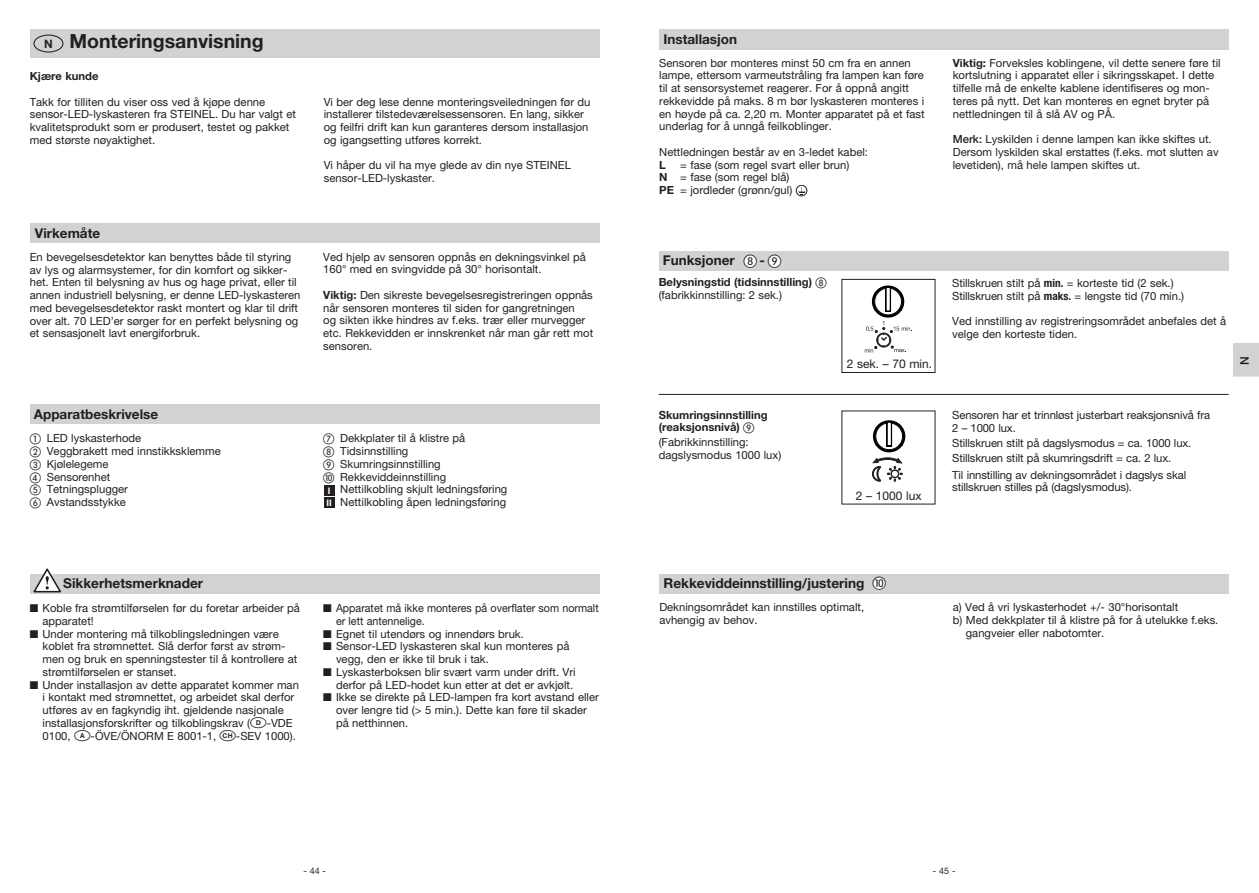
<style>
.page{position:relative;width:1259px;height:893px;background:#fff}
.page>*{position:absolute;margin:0;border:0;box-sizing:border-box;transform-origin:0 0}
.t1{font:700 19.5px "Helvetica Neue LT Pro";color:#231f20}
.t2{font:700 13.65px "Helvetica Neue LT Pro";color:#231f20}
.t3{font:13.65px "European Pi One";color:#231f20}
.t4{font:700 13.5px "Helvetica Neue LT Pro";color:#231f20}
.t5{font:12px "Helvetica Neue LT Pro";color:#231f20}
.t6{font:500 12px "Helvetica Neue LT Pro";color:#231f20}
.t7{font:700 11.7px "Helvetica Neue LT Pro";color:#231f20}
.t8{font:11.25px/12.8px "Helvetica Neue LT Pro";color:#231f20}
.t9{font:700 11.25px/12.8px "Helvetica Neue LT Pro";color:#231f20}
.t10{font:11.25px/12.8px "Helvetica Neue LT Pro";color:#231f20;scale:.95 1}
.t11{font:9px "Helvetica Neue LT Pro";color:#231f20}
.t12{font:700 9px/11.9px "Helvetica Neue LT Pro";color:#fff}
.s1{font-weight:700}
.s2{font-family:"European Pi One"}
.s3{font-family:"National Codes Europe";font-size:16.5px}
.s4{font-weight:500}
.s5{font-family:"European Pi One";font-weight:400}
.s6{font-weight:400}
.s7{font-weight:700;font-stretch:condensed}
</style>
<div class="page">
<div style="left:1233px;top:344px;width:26px;height:34px;background:#d1d2d4"></div>
<hr style="left:1232px;top:377px;width:27px;height:2px;background:#fff">
<svg style="left:872px;top:420px;width:34px;height:61px"></svg>
<div style="left:30px;top:30px;width:570px;height:28px;background:#d1d2d4"></div>
<div style="left:33px;top:35px;width:30px;height:18px;border:1px solid #231f20;border-radius:50%"></div>
<div style="left:30px;top:574px;width:570px;height:20px;background:#d1d2d4"></div>
<svg style="left:33px;top:568px;width:28px;height:25px"></svg>
<div style="left:30px;top:223px;width:570px;height:20px;background:#d1d2d4"></div>
<div style="left:30px;top:404px;width:570px;height:20px;background:#d1d2d4"></div>
<div style="left:324px;top:486px;width:10px;height:10px;background:#231f20"></div>
<div style="left:324px;top:498px;width:10px;height:10px;background:#231f20"></div>
<div style="left:658px;top:251px;width:570px;height:20px;background:#d1d2d4"></div>
<hr style="left:659px;top:394px;width:569px;height:1px;background:#231f20">
<div style="left:659px;top:574px;width:570px;height:19px;background:#d1d2d4"></div>
<div style="left:873px;top:578px;width:12px;height:12px;background:#fff;border-radius:50%"></div>
<div style="left:841px;top:279px;width:94px;height:94px;border:1px solid #231f20"></div>
<div style="left:659px;top:30px;width:570px;height:20px;background:#d1d2d4"></div>
<div style="left:796px;top:185px;width:11px;height:11px;border:1px solid #231f20;border-radius:50%"></div>
<svg style="left:798px;top:187px;width:7px;height:8px"></svg>
<div style="left:744px;top:255px;width:13px;height:13px;background:#fff;border-radius:50%"></div>
<div style="left:768px;top:255px;width:13px;height:13px;background:#fff;border-radius:50%"></div>
<svg style="left:864px;top:285px;width:48px;height:67px"></svg>
<h1 class="t1" style="left:69px;top:29px;width:196px">Monteringsanvisning</h1>
<p class="t9" style="left:30px;top:69px;width:70px">Kjære kunde</p>
<p class="t8" style="left:30px;top:95px;width:268px">Takk for tilliten du viser oss ved å kjøpe denne sensor-LED-lyskasteren fra STEINEL. Du har valgt et kvalitetsprodukt som er produsert, testet og pakket med største nøyaktighet.</p>
<p class="t8" style="left:324px;top:95px;width:268px">Vi ber deg lese denne monteringsveiledningen før du installerer tilstedeværelsessensoren. En lang, sikker og feilfri drift kan kun garanteres dersom installasjon og igangsetting utføres korrekt.</p>
<p class="t8" style="left:324px;top:159px;width:249px">Vi håper du vil ha mye glede av din nye STEINEL sensor-LED-lyskaster.</p>
<p class="t7" style="left:44px;top:37px;width:10px">N</p>
<p class="t4" style="left:35px;top:225px;width:67px">Virkemåte</p>
<p class="t8" style="left:30px;top:250px;width:272px">En bevegelsesdetektor kan benyttes både til styring av lys og alarmsystemer, for din komfort og sikker&shy;het. Enten til belysning av hus og hage privat, eller til annen industriell belysning, er denne LED-lyskasteren med bevegelsesdetektor raskt montert og klar til drift over alt. 70 LED’er sørger for en perfekt belysning og et sensasjonelt lavt energiforbruk.</p>
<p class="t8" style="left:323px;top:250px;width:264px">Ved hjelp av sensoren oppnås en dekningsvinkel på<br>160° med en svingvidde på 30° horisontalt.</p>
<p class="t8" style="left:323px;top:288px;width:271px"><span class="s1">Viktig:</span> Den sikreste bevegelsesregistreringen oppnås når sensoren monteres til siden for gangretningen<br>og sikten ikke hindres av f.eks. trær eller murvegger etc. Rekkevidden er innskrenket når man går rett mot sensoren.</p>
<p class="t4" style="left:34px;top:405px;width:126px">Apparatbeskrivelse</p>
<p class="t8" style="left:30px;top:432px;width:193px"><span class="s2">A</span> LED lyskasterhode<br><span class="s2">B</span> Veggbrakett med innstikksklemme<br><span class="s2">C</span> Kjølelegeme<br><span class="s2">D</span> Sensorenhet<br><span class="s2">E</span> Tetningsplugger<br><span class="s2">F</span> Avstandsstykke</p>
<p class="t8" style="left:323px;top:432px;width:144px"><span class="s2">G</span> Dekkplater til å klistre på<br><span class="s2">H</span> Tidsinnstilling<br><span class="s2">I</span> Skumringsinnstilling<br><span class="s2">J</span> Rekkeviddeinnstilling</p>
<p class="t8" style="left:340px;top:483px;width:169px">Nettilkobling skjult ledningsføring<br>Nettilkobling åpen ledningsføring</p>
<p class="t12" style="left:326px;top:485px;width:7px">I<br>II</p>
<p class="t2" style="left:63px;top:575px;width:142px">Sikkerhetsmerknader</p>
<p class="t8" style="left:43px;top:601px;width:259px;text-indent:-13px">■ Koble fra strømtilførselen før du foretar arbeider på apparatet!</p>
<p class="t8" style="left:43px;top:627px;width:256px;text-indent:-13px">■ Under montering må tilkoblingsledningen være koblet fra strømnettet. Slå derfor først av strøm&shy;men og bruk en spenningstester til å kontrollere at strømtilførselen er stanset.</p>
<p class="t8" style="left:43px;top:678px;width:258px;text-indent:-13px">■ Under installasjon av dette apparatet kommer man i kontakt med strømnettet, og arbeidet skal derfor utføres av en fagkyndig iht. gjeldende nasjonale installasjonsforskrifter og tilkoblingskrav (<span class="s3">D</span>-VDE 0100, <span class="s3">a</span>-ÖVE/ÖNORM E 8001-1, <span class="s3">h</span>-SEV 1000).</p>
<p class="t10" style="left:336px;top:601px;width:278px;text-indent:-13px">■ Apparatet må ikke monteres på overflater som normalt er lett antennelige.</p>
<p class="t8" style="left:323px;top:627px;width:202px">■ Egnet til utendørs og innendørs bruk.</p>
<p class="t8" style="left:336px;top:640px;width:235px;text-indent:-13px">■ Sensor-LED lyskasteren skal kun monteres på vegg, den er ikke til bruk i tak.</p>
<p class="t8" style="left:323px;top:665px;width:254px;text-align:right">■ Lyskasterboksen blir svært varm under drift. Vri derfor på LED-hodet kun etter at det er avkjølt.</p>
<p class="t8" style="left:336px;top:691px;width:264px;text-indent:-13px">■ Ikke se direkte på LED-lampen fra kort avstand eller over lengre tid (&gt; 5 min.). Dette kan føre til skader på netthinnen.</p>
<p class="t4" style="left:663px;top:31px;width:75px">Installasjon</p>
<p class="t8" style="left:659px;top:56px;width:267px">Sensoren bør monteres minst 50 cm fra en annen lampe, ettersom varmeutstråling fra lampen kan føre til at sensorsystemet reagerer. For å oppnå angitt rekkevidde på maks. 8 m bør lyskasteren monteres i en høyde på ca. 2,20 m. Monter apparatet på et fast underlag for å unngå feilkoblinger.</p>
<p class="t8" style="left:659px;top:145px;width:210px">Nettledningen består av en 3-ledet kabel:</p>
<p class="t9" style="left:659px;top:158px;width:8px">L</p>
<p class="t8" style="left:659px;top:158px;width:192px;text-indent:21px">= fase (som regel svart eller brun)<br><span class="s1">N</span> = fase (som regel blå)<br><span class="s1">PE</span> = jordleder (grønn/gul)</p>
<p class="t8" style="left:952px;top:56px;width:269px"><span class="s1">Viktig:</span> Forveksles koblingene, vil dette senere føre til kortslutning i apparatet eller i sikringsskapet. I dette tilfelle må de enkelte kablene identifiseres og mon&shy;teres på nytt. Det kan monteres en egnet bryter på nettledningen til å slå AV og PÅ.</p>
<p class="t8" style="left:952px;top:132px;width:267px"><span class="s4">Merk:</span> Lyskilden i denne lampen kan ikke skiftes ut.<br>Dersom lyskilden skal erstattes (f.eks. mot slutten av levetiden), må hele lampen skiftes ut.</p>
<p class="t3" style="left:743px;top:254px;width:39px">H I</p>
<p class="t4" style="left:662px;top:252px;width:74px">Funksjoner</p>
<p class="t4" style="left:759px;top:252px;width:7px">-</p>
<p class="t9" style="left:659px;top:276px;width:170px">Belysningstid (tidsinnstilling) <span class="s5">H </span><span class="s6">(fabrikkinnstilling: 2 sek.)</span></p>
<p class="t8" style="left:952px;top:277px;width:233px">Stillskruen stilt på <span class="s7">min.</span> = korteste tid (2 sek.)<br>Stillskruen stilt på <span class="s7">maks.</span> = lengste tid (70 min.)</p>
<p class="t8" style="left:952px;top:315px;width:276px">Ved innstilling av registreringsområdet anbefales det å velge den korteste tiden.</p>
<p class="t5" style="left:846px;top:357px;width:87px">2 sek. – 70 min.</p>
<p class="t6" style="left:1237px;top:365px;width:10px;rotate:-90deg">N</p>
<p class="t9" style="left:659px;top:408px;width:110px">Skumringsinnstilling (reaksjonsnivå) <span class="s5">I</span></p>
<p class="t8" style="left:659px;top:435px;width:124px">(Fabrikkinnstilling: dagslysmodus 1000 lux)</p>
<p class="t5" style="left:856px;top:489px;width:67px">2 – 1000 lux</p>
<p class="t8" style="left:952px;top:409px;width:259px">Sensoren har et trinnløst justerbart reaksjonsnivå fra<br>2 – 1000 lux.</p>
<p class="t8" style="left:952px;top:435px;width:241px;line-height:14.9px">Stillskruen stilt på dagslysmodus = ca. 1000 lux.<br>Stillskruen stilt på skumringsdrift = ca. 2 lux.</p>
<p class="t8" style="left:952px;top:468px;width:236px">Til innstilling av dekningsområdet i dagslys skal stillskruen stilles på (dagslysmodus).</p>
<p class="t3" style="left:872px;top:576px;width:15px">J</p>
<p class="t2" style="left:663px;top:574px;width:202px">Rekkeviddeinnstilling/justering</p>
<p class="t8" style="left:659px;top:600px;width:206px">Dekningsområdet kan innstilles optimalt, avhengig av behov.</p>
<p class="t8" style="left:953px;top:600px;width:227px">a) Ved å vri lyskasterhodet +/- 30°horisontalt</p>
<p class="t8" style="left:953px;top:613px;width:267px">b) Med dekkplater til å klistre på for å utelukke f.eks.</p>
<p class="t8" style="left:966px;top:626px;width:140px">gangveier eller nabotomter.</p>
<p class="t11" style="left:303px;top:865px;width:24px">- 44 -</p>
<p class="t11" style="left:933px;top:865px;width:24px">- 45 -</p>
</div>
